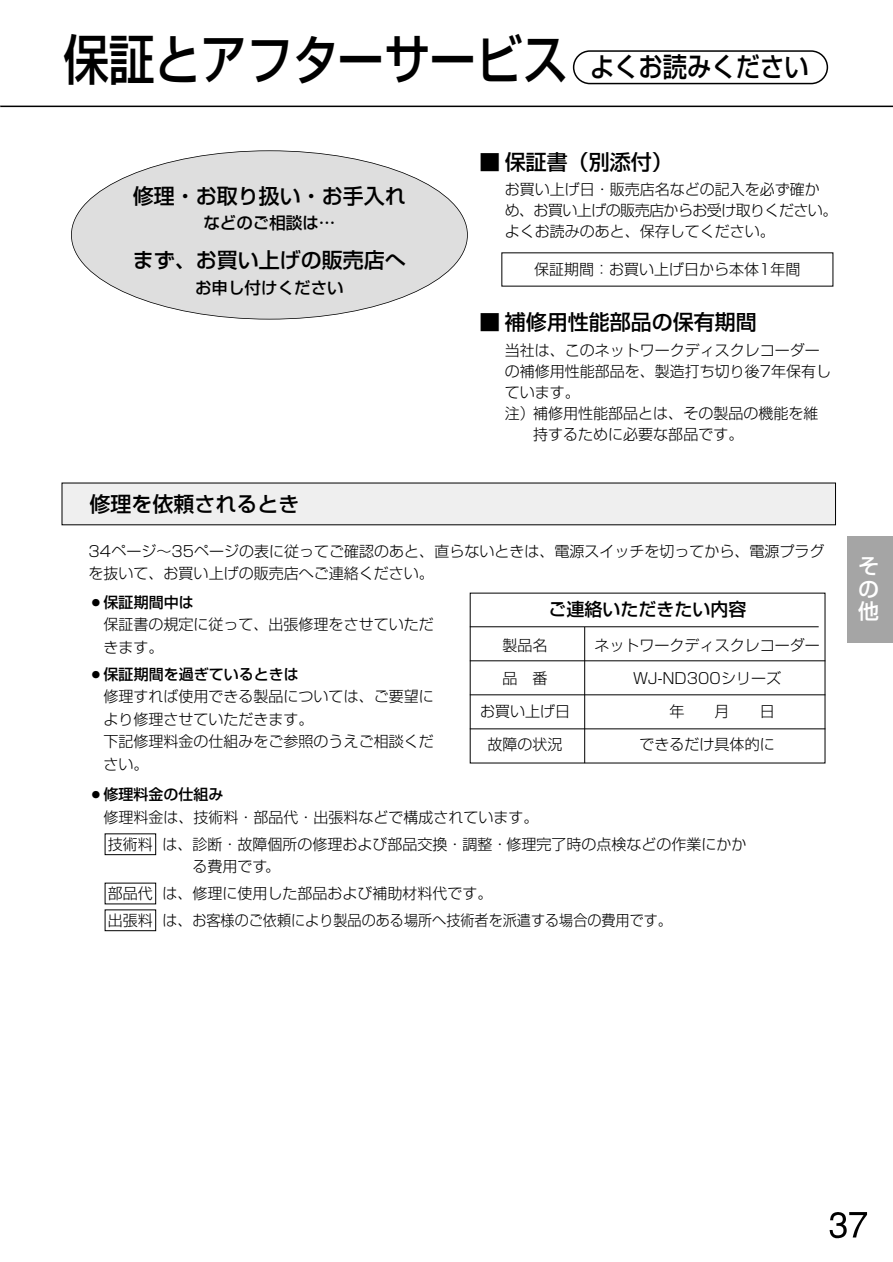
<style>
.page{position:relative;width:893px;height:1262px;background:#fff}
.page>*{position:absolute;margin:0;border:0;box-sizing:border-box;transform-origin:0 0}
.t1{font:500 54px "Shin Go";color:#000;scale:.85 1}
.t2{font:500 21px "Shin Go";color:#000}
.t3{font:500 21px/22.5px "Shin Go";color:#fff;text-align:justify}
.t4{font:500 18px "Shin Go";color:#000}
.t5{font:500 16.5px "Shin Go";color:#000}
.t6{font:300 15px/22.5px "Shin Go";color:#000}
.s1{font-size:27px}
.s2{font-weight:500}
</style>
<div class="page">
<hr style="left:0;top:106px;width:892px;height:1px;background:#000">
<div style="left:847px;top:536px;width:45px;height:106px;background:#a5a5a5"></div>
<img style="left:829px;top:1212px;width:18px;height:27px">
<img style="left:849px;top:1212px;width:19px;height:26px">
<svg style="left:573px;top:50px;width:255px;height:34px"></svg>
<div style="left:71px;top:151px;width:396px;height:168px;background:#dedede;border-radius:50%"></div>
<div style="left:62px;top:483px;width:773px;height:42px;background:#efefef"></div>
<hr style="left:470px;top:626px;width:348px;height:1px;background:#000">
<hr style="left:470px;top:660px;width:355px;height:1px;background:#000">
<hr style="left:470px;top:694px;width:355px;height:1px;background:#000">
<hr style="left:470px;top:728px;width:355px;height:1px;background:#000">
<hr style="left:584px;top:627px;width:1px;height:136px;background:#000">
<div style="left:105px;top:909px;width:51px;height:22px;border:1px solid #000"></div>
<div style="left:105px;top:833px;width:51px;height:22px;border:1px solid #000"></div>
<h1 class="t1" style="left:63px;top:39px;width:878px">保証とアフターサービス <span class="s1">よくお読みください</span></h1>
<h2 class="t2" style="left:133px;top:188px;width:275px">修理・お取り扱い・お手入れ</h2>
<p class="t5" style="left:203px;top:217px;width:133px">などのご相談は…</p>
<h2 class="t2" style="left:133px;top:252px;width:274px">まず、お買い上げの販売店へ</h2>
<p class="t5" style="left:195px;top:281px;width:150px">お申し付けください</p>
<h2 class="t2" style="left:89px;top:496px;width:211px">修理を依頼されるとき</h2>
<h2 class="t2" style="left:479px;top:154px;width:195px">■ 保証書（別添付）</h2>
<p class="t6" style="left:504px;top:181px;width:334px;line-height:21px">お買い上げ日・販売店名などの記入を必ず確かめ、お買い上げの販売店からお受け取りください。よくお読みのあと、保存してください。</p>
<p class="t6" style="left:534px;top:260px;width:268px">保証期間：お買い上げ日から本体1年間</p>
<h2 class="t2" style="left:479px;top:314px;width:279px">■ 補修用性能部品の保有期間</h2>
<p class="t6" style="left:504px;top:341px;width:316px">当社は、このネットワークディスクレコーダー</p>
<p class="t6" style="left:504px;top:362px;width:328px">の補修用性能部品を、製造打ち切り後7年保有し</p>
<p class="t6" style="left:504px;top:383px;width:76px">ています。</p>
<p class="t6" style="left:504px;top:404px;width:315px">注）補修用性能部品とは、その製品の機能を維</p>
<p class="t6" style="left:533px;top:425px;width:211px">持するために必要な部品です。</p>
<p class="t6" style="left:89px;top:542px;width:737px">34ページ～35ページの表に従ってご確認のあと、直らないときは、電源スイッチを切ってから、電源プラグを抜いて、お買い上げの販売店へご連絡ください。</p>
<p class="t6" style="left:103px;top:593px;width:331px;text-indent:-15px">○<span class="s2">保証期間中は<br></span>保証書の規定に従って、出張修理をさせていただきます。</p>
<p class="t6" style="left:103px;top:665px;width:331px;text-indent:-15px">○<span class="s2">保証期間を過ぎているときは<br></span>修理すれば使用できる製品については、ご要望により修理させていただきます。<br>下記修理料金の仕組みをご参照のうえご相談ください。</p>
<p class="t4" style="left:548px;top:603px;width:199px">ご連絡いただきたい内容</p>
<p class="t6" style="left:594px;top:636px;width:226px">ネットワークディスクレコーダー</p>
<p class="t6" style="left:633px;top:669px;width:149px">WJ-ND300シリーズ</p>
<p class="t6" style="left:502px;top:636px;width:46px">製品名</p>
<p class="t6" style="left:502px;top:669px;width:46px">品　番</p>
<p class="t6" style="left:480px;top:702px;width:91px">お買い上げ日</p>
<p class="t6" style="left:487px;top:735px;width:76px">故障の状況</p>
<p class="t6" style="left:639px;top:735px;width:136px">できるだけ具体的に</p>
<p class="t6" style="left:103px;top:785px;width:437px;text-indent:-15px">○<span class="s2">修理料金の仕組み<br></span>修理料金は、技術料・部品代・出張料などで構成されています。</p>
<p class="t6" style="left:192px;top:834px;width:555px;text-indent:-30px">は、診断・故障個所の修理および部品交換・調整・修理完了時の点検などの作業にかかる費用です。</p>
<p class="t6" style="left:108px;top:882px;width:565px;line-height:26.7px;text-indent:54px">は、修理に使用した部品および補助材料代です。<br>出張料 は、お客様のご依頼により製品のある場所へ技術者を派遣する場合の費用です。</p>
<p class="t6" style="left:108px;top:835px;width:46px">技術料</p>
<p class="t6" style="left:108px;top:884px;width:46px">部品代</p>
<h2 class="t3" style="left:858px;top:557px;width:22px">その他</h2>
</div>
